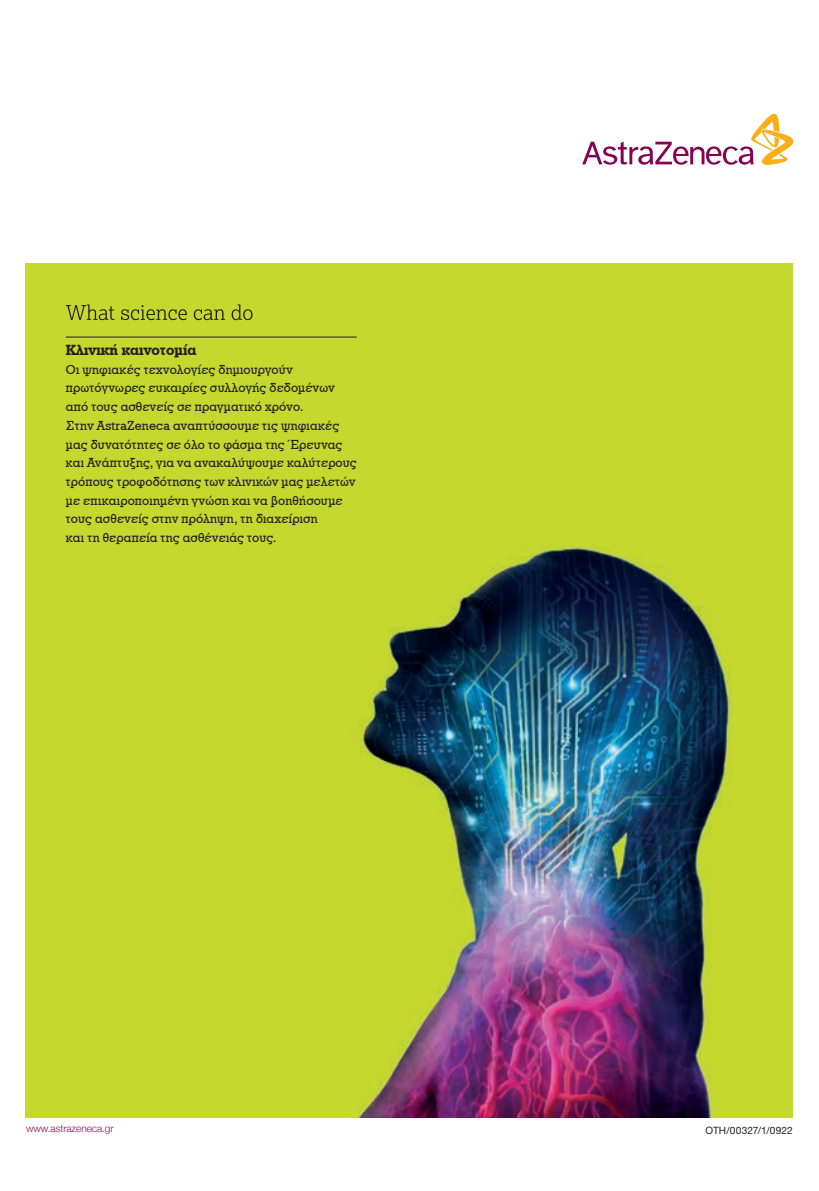
<style>
.page{position:relative;width:819px;height:1191px;background:#fff}
.page>*{position:absolute;margin:0;border:0;box-sizing:border-box;transform-origin:0 0}
.t1{font:15.22px "UB Rockwell Bold";color:#231f20}
.t2{font:13.47px/18.7px "UB Rockwell";letter-spacing:.015em;color:#231f20}
.t3{font:300 10.15px "Helvetica Neue";letter-spacing:-.01em;color:#820e54}
.t4{font:10.15px "Helvetica Neue LT Std";letter-spacing:.01em;color:#231f20}
</style>
<div class="page">
<img style="left:26px;top:263px;width:766px;height:854px">
<svg style="left:582px;top:114px;width:211px;height:51px"></svg>
<hr style="left:66px;top:337px;width:291px;height:1px;background:#231f20">
<svg style="left:66px;top:304px;width:186px;height:16px;background:#a3b22a"></svg>
<p class="t1" style="left:66px;top:341px;width:132px">Κλινική καινοτομία</p>
<p class="t2" style="left:66px;top:360px;width:292px">Οι ψηφιακές τεχνολογίες δημιουργούν πρωτόγνωρες ευκαιρίες συλλογής δεδομένων από τους ασθενείς σε πραγματικό χρόνο.<br>Στην AstraZeneca αναπτύσσουμε τις ψηφιακές μας δυνατότητες σε όλο το φάσμα της Έρευνας και Ανάπτυξης, για να ανακαλύψουμε καλύτερους τρόπους τροφοδότησης των κλινικών μας μελετών με επικαιροποιημένη γνώση και να βοηθήσουμε τους ασθενείς στην πρόληψη, τη διαχείριση<br>και τη θεραπεία της ασθένειάς τους.</p>
<p class="t3" style="left:26px;top:1120px;width:89px">www.astrazeneca.gr</p>
<p class="t4" style="left:705px;top:1124px;width:89px">OTH/00327/1/0922</p>
</div>
